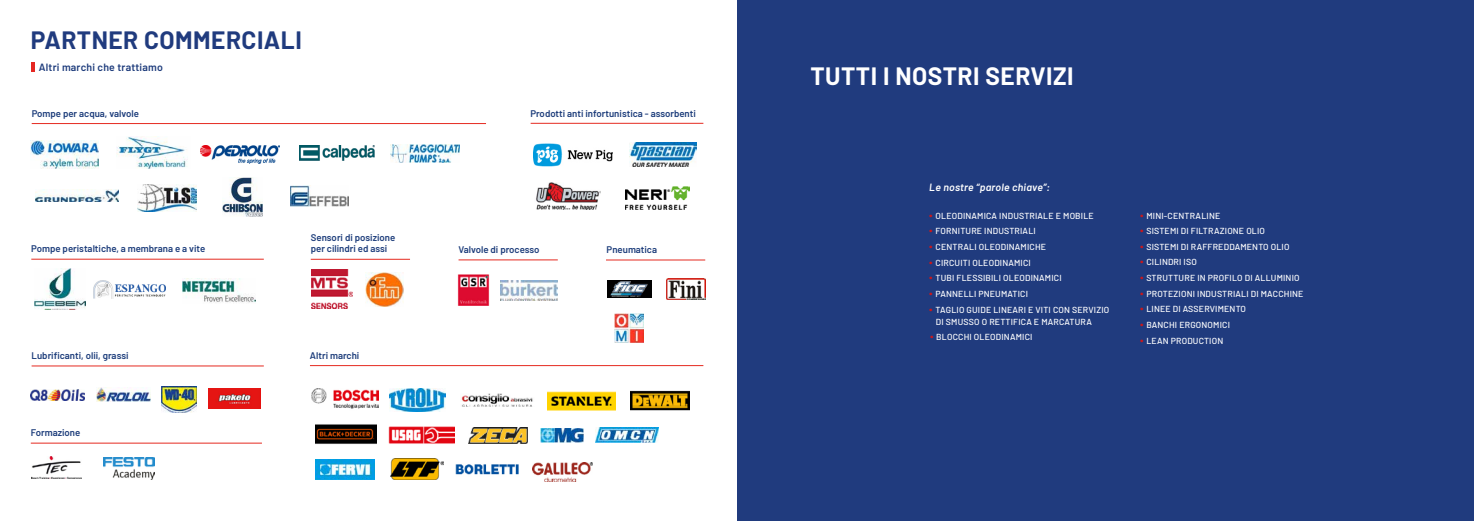
<style>
.page{position:relative;width:1474px;height:521px;background:#fff}
.page>*{position:absolute;margin:0;border:0;box-sizing:border-box;transform-origin:0 0}
.t1{font:700 24.5px "Barlow";letter-spacing:.02em;color:#fff}
.t2{font:700 24.5px "Barlow";letter-spacing:.02em;color:#203b7e}
.t3{font:600 10.5px "Barlow";letter-spacing:.02em;color:#1e3c7c}
.t4{font:italic 600 10.5px "Barlow";letter-spacing:.02em;color:#fff}
.t5{font:600 9.62px/10.5px "Barlow";color:#1d3d7b}
.t6{font:500 8.75px/12.2px "Barlow";letter-spacing:.02em;color:#fff}
.s1{font-size:11.2px;color:#cd1719}
</style>
<div class="page">
<svg style="left:32px;top:62px;width:3px;height:10px"></svg>
<img style="left:31px;top:140px;width:68px;height:29px">
<img style="left:117px;top:137px;width:71px;height:32px">
<img style="left:201px;top:146px;width:78px;height:17px">
<img style="left:300px;top:145px;width:74px;height:15px">
<img style="left:391px;top:144px;width:69px;height:18px">
<img style="left:35px;top:189px;width:84px;height:12px">
<img style="left:137px;top:184px;width:59px;height:28px">
<img style="left:223px;top:177px;width:39px;height:39px">
<img style="left:290px;top:185px;width:58px;height:22px">
<img style="left:534px;top:143px;width:78px;height:24px">
<img style="left:629px;top:142px;width:68px;height:24px">
<img style="left:536px;top:182px;width:64px;height:27px">
<img style="left:625px;top:187px;width:65px;height:22px">
<img style="left:34px;top:268px;width:51px;height:42px">
<img style="left:93px;top:280px;width:72px;height:19px">
<img style="left:183px;top:278px;width:73px;height:25px">
<img style="left:312px;top:270px;width:40px;height:39px">
<img style="left:366px;top:273px;width:38px;height:34px">
<img style="left:161px;top:387px;width:36px;height:25px">
<img style="left:457px;top:274px;width:47px;height:31px">
<img style="left:500px;top:280px;width:58px;height:20px">
<img style="left:607px;top:281px;width:44px;height:17px">
<img style="left:666px;top:279px;width:39px;height:20px">
<img style="left:614px;top:313px;width:30px;height:30px">
<img style="left:31px;top:390px;width:53px;height:10px">
<img style="left:209px;top:388px;width:52px;height:21px">
<img style="left:96px;top:387px;width:54px;height:15px">
<img style="left:311px;top:388px;width:67px;height:21px">
<img style="left:389px;top:388px;width:56px;height:24px">
<img style="left:461px;top:393px;width:72px;height:14px">
<img style="left:547px;top:391px;width:68px;height:20px">
<img style="left:631px;top:390px;width:58px;height:21px">
<img style="left:315px;top:424px;width:62px;height:20px">
<img style="left:388px;top:426px;width:66px;height:18px">
<img style="left:468px;top:427px;width:59px;height:16px">
<img style="left:540px;top:428px;width:43px;height:14px">
<img style="left:595px;top:427px;width:63px;height:16px">
<img style="left:315px;top:459px;width:59px;height:20px">
<img style="left:390px;top:458px;width:53px;height:21px">
<img style="left:455px;top:464px;width:63px;height:11px">
<img style="left:533px;top:462px;width:59px;height:19px">
<img style="left:31px;top:456px;width:50px;height:23px">
<img style="left:104px;top:457px;width:50px;height:22px">
<hr style="left:32px;top:123px;width:454px;height:1px;background:#e52a20">
<hr style="left:530px;top:123px;width:173px;height:1px;background:#e52a20">
<hr style="left:31px;top:259px;width:233px;height:1px;background:#e52a20">
<hr style="left:311px;top:259px;width:99px;height:1px;background:#e52a20">
<hr style="left:458px;top:259px;width:100px;height:1px;background:#e52a20">
<hr style="left:32px;top:365px;width:232px;height:1px;background:#e52a20">
<hr style="left:310px;top:365px;width:393px;height:1px;background:#e52a20">
<hr style="left:31px;top:443px;width:231px;height:1px;background:#e52a20">
<hr style="left:606px;top:259px;width:99px;height:1px;background:#e52a20">
<div style="left:737px;top:0;width:736px;height:521px;background:#203b7e"></div>
<h1 class="t2" style="left:31px;top:22px;width:272px">PARTNER COMMERCIALI</h1>
<p class="t3" style="left:39px;top:59px;width:126px">Altri marchi che trattiamo</p>
<p class="t5" style="left:32px;top:107px;width:109px">Pompe per acqua, valvole</p>
<p class="t5" style="left:530px;top:107px;width:167px">Prodotti anti infortunistica - assorbenti</p>
<p class="t5" style="left:31px;top:243px;width:175px">Pompe peristaltiche, a membrana e a vite</p>
<p class="t5" style="left:311px;top:232px;width:86px">Sensori di posizione per cilindri ed assi</p>
<p class="t5" style="left:458px;top:244px;width:83px">Valvole di processo</p>
<p class="t5" style="left:32px;top:350px;width:98px">Lubrificanti, olii, grassi</p>
<p class="t5" style="left:310px;top:349px;width:51px">Altri marchi</p>
<p class="t5" style="left:31px;top:427px;width:51px">Formazione</p>
<p class="t5" style="left:606px;top:244px;width:52px">Pneumatica</p>
<h1 class="t1" style="left:810px;top:58px;width:265px">TUTTI I NOSTRI SERVIZI</h1>
<p class="t4" style="left:929px;top:179px;width:122px">Le nostre “parole chiave”:</p>
<p class="t6" style="left:929px;top:209px;width:166px"><span class="s1">•</span> OLEODINAMICA INDUSTRIALE E MOBILE</p>
<p class="t6" style="left:929px;top:224px;width:108px"><span class="s1">•</span> FORNITURE INDUSTRIALI</p>
<p class="t6" style="left:929px;top:240px;width:118px"><span class="s1">•</span> CENTRALI OLEODINAMICHE</p>
<p class="t6" style="left:929px;top:256px;width:103px"><span class="s1">•</span> CIRCUITI OLEODINAMICI</p>
<p class="t6" style="left:929px;top:271px;width:134px"><span class="s1">•</span> TUBI FLESSIBILI OLEODINAMICI</p>
<p class="t6" style="left:929px;top:287px;width:100px"><span class="s1">•</span> PANNELLI PNEUMATICI</p>
<p class="t6" style="left:935px;top:303px;width:175px;text-indent:-7px"><span class="s1">•</span> TAGLIO GUIDE LINEARI E VITI CON SERVIZIO<br>DI SMUSSO O RETTIFICA E MARCATURA</p>
<p class="t6" style="left:930px;top:330px;width:104px"><span class="s1">•</span> BLOCCHI OLEODINAMICI</p>
<p class="t6" style="left:1140px;top:209px;width:81px"><span class="s1">•</span> MINI-CENTRALINE</p>
<p class="t6" style="left:1140px;top:224px;width:126px"><span class="s1">•</span> SISTEMI DI FILTRAZIONE OLIO</p>
<p class="t6" style="left:1140px;top:240px;width:151px"><span class="s1">•</span> SISTEMI DI RAFFREDDAMENTO OLIO</p>
<p class="t6" style="left:1140px;top:255px;width:58px"><span class="s1">•</span> CILINDRI ISO</p>
<p class="t6" style="left:1140px;top:271px;width:161px"><span class="s1">•</span> STRUTTURE IN PROFILO DI ALLUMINIO</p>
<p class="t6" style="left:1140px;top:287px;width:165px"><span class="s1">•</span> PROTEZIONI INDUSTRIALI DI MACCHINE</p>
<p class="t6" style="left:1140px;top:302px;width:107px"><span class="s1">•</span> LINEE DI ASSERVIMENTO</p>
<p class="t6" style="left:1140px;top:318px;width:91px"><span class="s1">•</span> BANCHI ERGONOMICI</p>
<p class="t6" style="left:1140px;top:334px;width:85px"><span class="s1">•</span> LEAN PRODUCTION</p>
</div>
